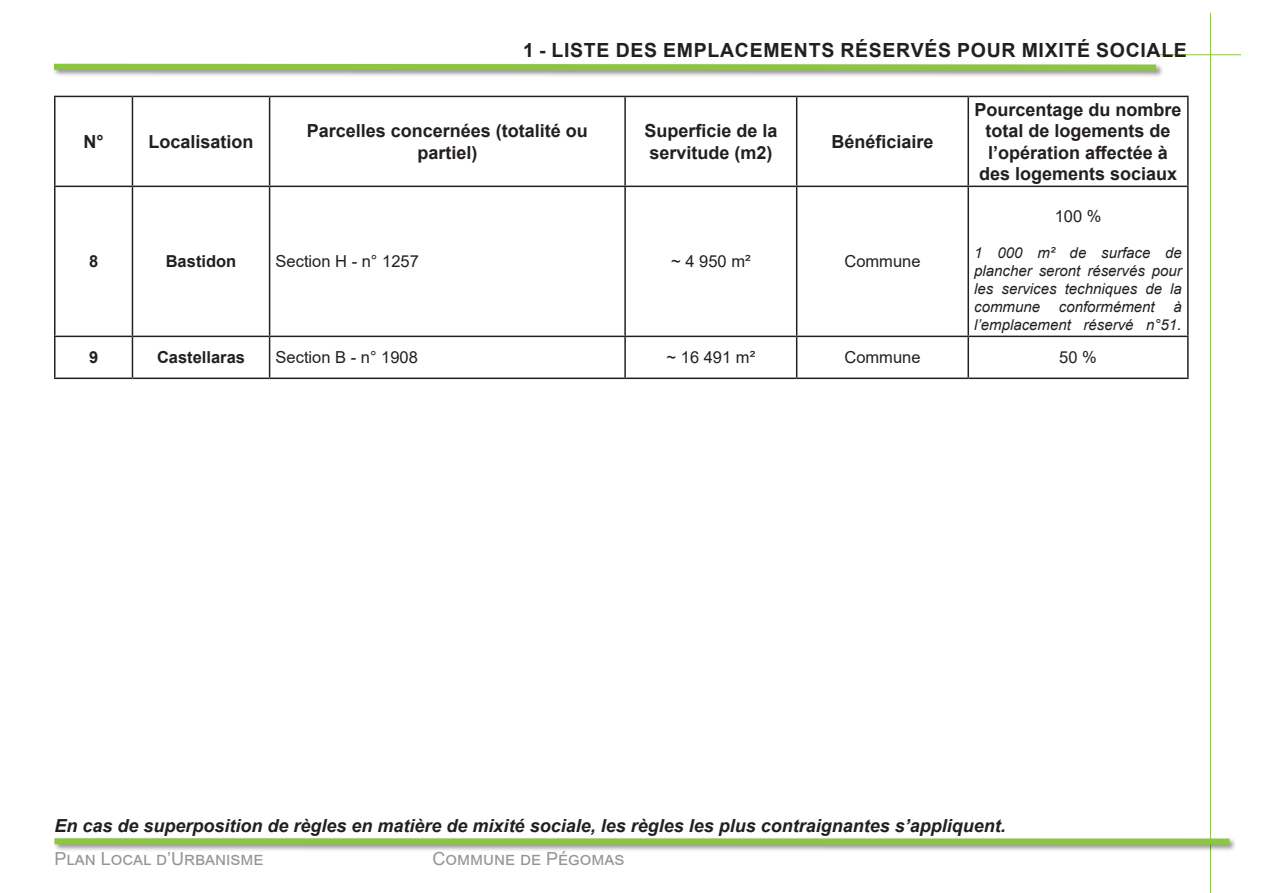
<style>
.page{position:relative;width:1263px;height:893px;background:#fff}
.page>*{position:absolute;margin:0;border:0;box-sizing:border-box;transform-origin:0 0}
.t1{font:700 19.5px "Arial";letter-spacing:.035em;color:#231f20}
.t2{font:700 18px/21.6px "Arial";color:#231f20;text-align:center}
.t3{font:italic 700 18px "Arial";color:#231f20}
.t4{font:18px "Arial";color:#939598}
.t5{font:16.5px "Arial";color:#231f20}
.t6{font:700 16.5px "Arial";color:#231f20}
.t7{font:italic 15px/18px "Arial";color:#231f20;text-align:justify}
.s1{font-size:16.5px}
</style>
<div class="page">
<hr style="left:1210px;top:13px;width:1px;height:880px;background:#8cc63f">
<div style="left:52px;top:62px;width:1112px;height:16px;background:#231f20;opacity:.5"></div>
<svg style="left:52px;top:62px;width:1110px;height:12px"></svg>
<hr style="left:1156px;top:54px;width:85px;height:1px;background:#8cc63f">
<div style="left:53px;top:837px;width:1184px;height:15px;background:#231f20;opacity:.5"></div>
<div style="left:54px;top:838px;width:1175px;height:7px;background:#8cc63e"></div>
<hr style="left:54px;top:96px;width:78px;height:1px;background:#231f20">
<hr style="left:54px;top:97px;width:2px;height:89px;background:#231f20">
<hr style="left:132px;top:96px;width:138px;height:1px;background:#231f20">
<hr style="left:132px;top:97px;width:1px;height:89px;background:#231f20">
<hr style="left:270px;top:96px;width:355px;height:1px;background:#231f20">
<hr style="left:269px;top:97px;width:1px;height:89px;background:#231f20">
<hr style="left:625px;top:96px;width:172px;height:1px;background:#231f20">
<hr style="left:624px;top:97px;width:2px;height:89px;background:#231f20">
<hr style="left:797px;top:96px;width:171px;height:1px;background:#231f20">
<hr style="left:796px;top:97px;width:1px;height:89px;background:#231f20">
<hr style="left:968px;top:96px;width:220px;height:1px;background:#231f20">
<hr style="left:967px;top:97px;width:2px;height:89px;background:#231f20">
<hr style="left:1187px;top:97px;width:1px;height:89px;background:#231f20">
<hr style="left:54px;top:186px;width:78px;height:1px;background:#231f20">
<hr style="left:54px;top:187px;width:2px;height:149px;background:#231f20">
<hr style="left:132px;top:186px;width:138px;height:1px;background:#231f20">
<hr style="left:132px;top:187px;width:1px;height:149px;background:#231f20">
<hr style="left:270px;top:186px;width:355px;height:1px;background:#231f20">
<hr style="left:269px;top:187px;width:1px;height:149px;background:#231f20">
<hr style="left:625px;top:186px;width:172px;height:1px;background:#231f20">
<hr style="left:624px;top:187px;width:2px;height:149px;background:#231f20">
<hr style="left:797px;top:186px;width:171px;height:1px;background:#231f20">
<hr style="left:796px;top:187px;width:1px;height:149px;background:#231f20">
<hr style="left:968px;top:186px;width:220px;height:1px;background:#231f20">
<hr style="left:967px;top:187px;width:2px;height:149px;background:#231f20">
<hr style="left:1187px;top:187px;width:1px;height:149px;background:#231f20">
<hr style="left:54px;top:336px;width:78px;height:1px;background:#231f20">
<hr style="left:54px;top:337px;width:2px;height:41px;background:#231f20">
<hr style="left:132px;top:336px;width:138px;height:1px;background:#231f20">
<hr style="left:132px;top:337px;width:1px;height:41px;background:#231f20">
<hr style="left:270px;top:336px;width:355px;height:1px;background:#231f20">
<hr style="left:269px;top:337px;width:1px;height:41px;background:#231f20">
<hr style="left:625px;top:336px;width:172px;height:1px;background:#231f20">
<hr style="left:624px;top:337px;width:2px;height:41px;background:#231f20">
<hr style="left:797px;top:336px;width:171px;height:1px;background:#231f20">
<hr style="left:796px;top:337px;width:1px;height:41px;background:#231f20">
<hr style="left:968px;top:336px;width:220px;height:1px;background:#231f20">
<hr style="left:967px;top:337px;width:2px;height:41px;background:#231f20">
<hr style="left:1187px;top:337px;width:1px;height:41px;background:#231f20">
<hr style="left:54px;top:378px;width:78px;height:1px;background:#231f20">
<hr style="left:132px;top:378px;width:138px;height:1px;background:#231f20">
<hr style="left:270px;top:378px;width:355px;height:1px;background:#231f20">
<hr style="left:625px;top:378px;width:172px;height:1px;background:#231f20">
<hr style="left:797px;top:378px;width:171px;height:1px;background:#231f20">
<hr style="left:968px;top:378px;width:220px;height:1px;background:#231f20">
<p class="t1" style="left:523px;top:36px;width:665px">1 - LISTE DES EMPLACEMENTS RÉSERVÉS POUR MIXITÉ SOCIALE</p>
<p class="t2" style="left:83px;top:132px;width:22px">N°</p>
<p class="t2" style="left:148px;top:131px;width:107px">Localisation</p>
<p class="t2" style="left:307px;top:120px;width:283px">Parcelles concernées (totalité ou partiel)</p>
<p class="t2" style="left:644px;top:120px;width:135px;text-align:left">Superficie de la servitude (m2)</p>
<p class="t2" style="left:831px;top:131px;width:104px">Bénéficiaire</p>
<p class="t6" style="left:89px;top:250px;width:11px">8</p>
<p class="t6" style="left:166px;top:250px;width:72px">Bastidon</p>
<p class="t5" style="left:276px;top:250px;width:145px">Section H - n° 1257</p>
<p class="t5" style="left:671px;top:250px;width:81px">~ 4 950 m²</p>
<p class="t5" style="left:844px;top:250px;width:78px">Commune</p>
<p class="t2" style="left:974px;top:99px;width:209px">Pourcentage du nombre total de logements de l’opération affectée à des logements sociaux</p>
<p class="t5" style="left:1055px;top:205px;width:48px">100 %</p>
<p class="t7" style="left:974px;top:244px;width:209px">1 000 m² de surface de plancher seront réservés pour les services techniques de la commune</p>
<p class="t7" style="left:1059px;top:298px;width:97px">conformément</p>
<p class="t7" style="left:974px;top:298px;width:209px;text-align:right">à<br>l’emplacement réservé n°51<span class="s1">.</span></p>
<p class="t6" style="left:89px;top:346px;width:11px">9</p>
<p class="t6" style="left:157px;top:346px;width:90px">Castellaras</p>
<p class="t5" style="left:276px;top:346px;width:144px">Section B - n° 1908</p>
<p class="t5" style="left:667px;top:346px;width:90px">~ 16 491 m²</p>
<p class="t5" style="left:844px;top:346px;width:78px">Commune</p>
<p class="t5" style="left:1059px;top:346px;width:39px">50 %</p>
<p class="t3" style="left:54px;top:813px;width:953px">En cas de superposition de règles en matière de mixité sociale, les règles les plus contraignantes s’appliquent.</p>
<p class="t4" style="left:54px;top:847px;width:211px">Plan Local d’Urbanisme</p>
<p class="t4" style="left:432px;top:847px;width:193px">Commune de Pégomas</p>
</div>
